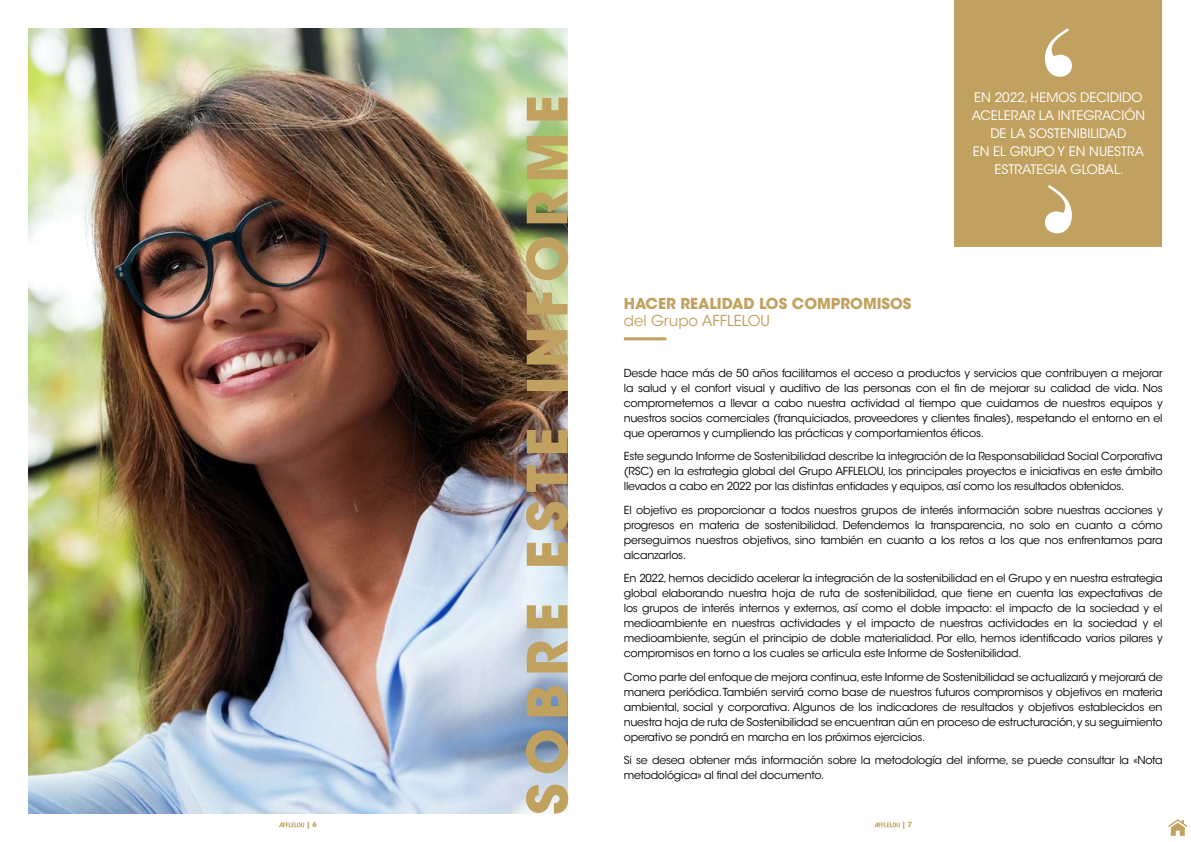
<style>
.page{position:relative;width:1191px;height:842px;background:#fff}
.page>*{position:absolute;margin:0;border:0;box-sizing:border-box;transform-origin:0 0}
.t1{font:700 55px "ITC Avant Garde Std";letter-spacing:.15em;color:#c1a15f}
.t2{font:700 15px "ITC Avant Garde Std";color:#c1a15f}
.t3{font:15px "ITC Avant Garde Std";color:#c1a15f}
.t4{font:13px/18px "ITC Avant Garde Std";color:#fff;text-align:center}
.t5{font:11px/15px "ITC Avant Garde Std";letter-spacing:-.02em;color:#000;text-align:justify}
.t6{font:700 7px "ITC Avant Garde Std";color:#c1a15f}
</style>
<div class="page">
<svg style="left:279px;top:822px;width:25px;height:5px"></svg>
<svg style="left:874px;top:822px;width:25px;height:5px"></svg>
<img style="left:28px;top:28px;width:539px;height:786px">
<hr style="left:624px;top:337px;width:42px;height:3px;background:#c1a15f">
<div style="left:955px;top:0;width:206px;height:247px;background:#c1a15f"></div>
<svg style="left:1045px;top:28px;width:26px;height:49px"></svg>
<svg style="left:1045px;top:185px;width:26px;height:48px"></svg>
<svg style="left:1168px;top:819px;width:19px;height:17px"></svg>
<p class="t6" style="left:306px;top:820px;width:12px">| 6</p>
<h1 class="t1" style="left:511px;top:815px;width:721px;rotate:-90deg">SOBRE ESTE INFORME</h1>
<h2 class="t2" style="left:624px;top:293px;width:289px">HACER REALIDAD LOS COMPROMISOS</h2>
<h2 class="t3" style="left:624px;top:311px;width:148px">del Grupo AFFLELOU</h2>
<p class="t4" style="left:971px;top:89px;width:175px">EN 2022, HEMOS DECIDIDO<br>ACELERAR LA INTEGRACIÓN<br>DE LA SOSTENIBILIDAD<br>EN EL GRUPO Y EN NUESTRA<br>ESTRATEGIA GLOBAL.</p>
<p class="t5" style="left:624px;top:365px;width:540px">Desde hace más de 50 años facilitamos el acceso a productos y servicios que contribuyen a mejorar la salud y el confort visual y auditivo de las personas con el fin de mejorar su calidad de vida. Nos comprometemos a llevar a cabo nuestra actividad al tiempo que cuidamos de nuestros equipos y nuestros socios comerciales (franquiciados, proveedores y clientes finales), respetando el entorno en el que operamos y cumpliendo las prácticas y comportamientos éticos.</p>
<p class="t5" style="left:624px;top:449px;width:540px">Este segundo Informe de Sostenibilidad describe la integración de la Responsabilidad Social Corporativa (RSC) en la estrategia global del Grupo AFFLELOU, los principales proyectos e iniciativas en este ámbito llevados a cabo en 2022 por las distintas entidades y equipos, así como los resultados obtenidos.</p>
<p class="t5" style="left:624px;top:502px;width:540px">El objetivo es proporcionar a todos nuestros grupos de interés información sobre nuestras acciones y progresos en materia de sostenibilidad. Defendemos la transparencia, no solo en cuanto a cómo perseguimos nuestros objetivos, sino también en cuanto a los retos a los que nos enfrentamos para alcanzarlos.</p>
<p class="t5" style="left:624px;top:571px;width:540px">En 2022, hemos decidido acelerar la integración de la sostenibilidad en el Grupo y en nuestra estrategia global elaborando nuestra hoja de ruta de sostenibilidad, que tiene en cuenta las expectativas de los grupos de interés internos y externos, así como el doble impacto: el impacto de la sociedad y el medioambiente en nuestras actividades y el impacto de nuestras actividades en la sociedad y el medioambiente, según el principio de doble materialidad. Por ello, hemos identificado varios pilares y compromisos en torno a los cuales se articula este Informe de Sostenibilidad.</p>
<p class="t5" style="left:624px;top:669px;width:540px">Como parte del enfoque de mejora continua, este Informe de Sostenibilidad se actualizará y mejorará de manera periódica. También servirá como base de nuestros futuros compromisos y objetivos en materia ambiental, social y corporativa. Algunos de los indicadores de resultados y objetivos establecidos en nuestra hoja de ruta de Sostenibilidad se encuentran aún en proceso de estructuración, y su seguimiento operativo se pondrá en marcha en los próximos ejercicios.</p>
<p class="t5" style="left:624px;top:753px;width:540px">Si se desea obtener más información sobre la metodología del informe, se puede consultar la «Nota metodológica» al final del documento.</p>
<p class="t6" style="left:902px;top:820px;width:12px">| 7</p>
</div>
